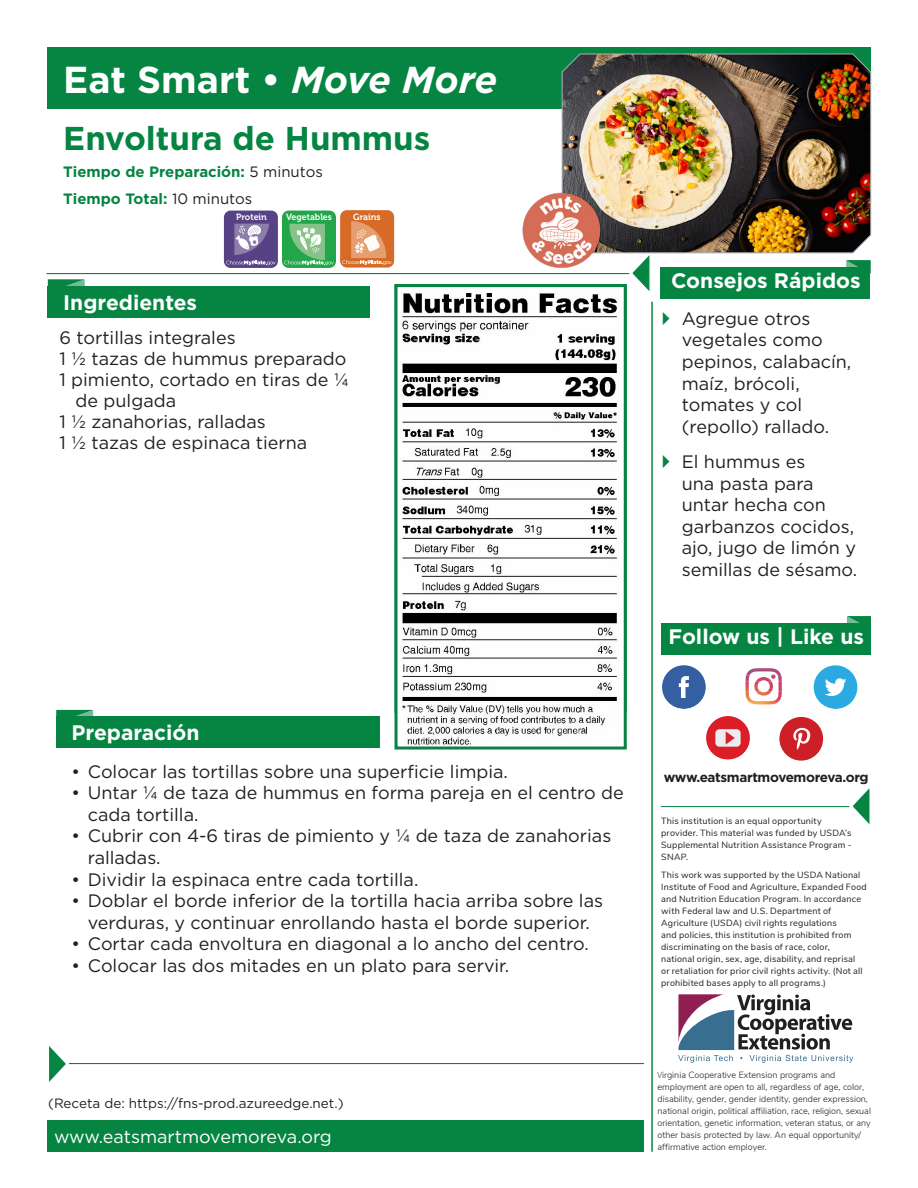
<style>
.page{position:relative;width:918px;height:1188px;background:#fff}
.page>*{position:absolute;margin:0;border:0;box-sizing:border-box;transform-origin:0 0}
.t1{font:700 37.5px "Gotham";color:#fff}
.t2{font:700 33px "Gotham";color:#058442}
.Recipie_titles{font:700 21px "Gotham";color:#fff}
.Quick_Tips_Text{font:18px/21.6px "Gotham";color:#231f20}
.Text{font:18px "Gotham";color:#231f20}
.t3{font:18px "Gotham";color:#fff}
.t4{font:18px "Gotham";letter-spacing:-.02em;color:#fff}
.t5{font:700 15px "Gotham";color:#058442}
.t6{font:13.5px "Gotham";color:#231f20}
.t7{font:700 13.5px "Gotham";letter-spacing:-.025em;color:#231f20}
.t8{font:9px/12px "Nunito Sans";letter-spacing:.025em;color:#231f20}
.t9{font:300 9px/12px "Nunito Sans";color:#231f20}
.t10{font:9px "Museo 700";color:#fff}
.s1{font-style:italic}
.s2{font-weight:400;color:#231f20}
.s3{font-family:"Myriad Pro"}
</style>
<div class="page">
<div style="left:47px;top:47px;width:824px;height:62px;background:#058442"></div>
<svg style="left:48px;top:279px;width:37px;height:7px"></svg>
<div style="left:48px;top:286px;width:322px;height:31px;background:#058442"></div>
<svg style="left:662px;top:665px;width:44px;height:44px"></svg>
<svg style="left:706px;top:716px;width:44px;height:44px"></svg>
<svg style="left:740px;top:663px;width:47px;height:46px"></svg>
<img style="left:746px;top:691px;width:36px;height:13px">
<img style="left:746px;top:668px;width:36px;height:13px">
<img style="left:767px;top:681px;width:15px;height:10px">
<svg style="left:813px;top:663px;width:46px;height:46px"></svg>
<svg style="left:814px;top:665px;width:43px;height:44px"></svg>
<svg style="left:779px;top:717px;width:44px;height:44px"></svg>
<svg style="left:847px;top:616px;width:24px;height:7px"></svg>
<div style="left:661px;top:623px;width:210px;height:31px;background:#058442"></div>
<svg style="left:853px;top:788px;width:17px;height:36px"></svg>
<hr style="left:661px;top:806px;width:188px;height:1px;background:#058442">
<div style="left:47px;top:1121px;width:597px;height:31px;background:#058442"></div>
<hr style="left:652px;top:302px;width:1px;height:850px;background:#058442">
<svg style="left:629px;top:255px;width:22px;height:36px"></svg>
<hr style="left:46px;top:273px;width:583px;height:1px;background:#058442">
<svg style="left:56px;top:710px;width:37px;height:7px"></svg>
<div style="left:56px;top:717px;width:323px;height:31px;background:#058442"></div>
<img style="left:561px;top:53px;width:311px;height:201px">
<svg style="left:846px;top:260px;width:24px;height:7px"></svg>
<div style="left:661px;top:267px;width:209px;height:31px;background:#058442"></div>
<div style="left:282px;top:211px;width:54px;height:57px;background:#21a749;border-radius:7px"></div>
<svg style="left:284px;top:224px;width:50px;height:41px"></svg>
<div style="left:224px;top:211px;width:54px;height:57px;background:#574286;border-radius:7px"></div>
<svg style="left:234px;top:224px;width:35px;height:31px"></svg>
<svg style="left:226px;top:261px;width:50px;height:4px"></svg>
<svg style="left:49px;top:1046px;width:17px;height:36px"></svg>
<hr style="left:69px;top:1063px;width:575px;height:1px;background:#058442">
<img style="left:402px;top:293px;width:215px;height:452px">
<div style="left:395px;top:284px;width:232px;height:466px;border:3px solid #058442"></div>
<div style="left:340px;top:210px;width:54px;height:58px;background:#d56b27;border-radius:7px"></div>
<svg style="left:342px;top:221px;width:50px;height:44px"></svg>
<img style="left:522px;top:191px;width:82px;height:77px">
<svg style="left:678px;top:995px;width:175px;height:68px"></svg>
<h1 class="t1" style="left:63px;top:55px;width:436px">Eat Smart • <span class="s1">Move More</span></h1>
<p class="t2" style="left:63px;top:116px;width:369px">Envoltura de Hummus</p>
<p class="t5" style="left:63px;top:161px;width:261px">Tiempo de Preparación: <span class="s2">5 minutos</span></p>
<p class="t5" style="left:63px;top:188px;width:191px">Tiempo Total: <span class="s2">10 minutos</span></p>
<p class="Recipie_titles" style="left:63px;top:288px;width:135px">Ingredientes</p>
<p class="t10" style="left:236px;top:212px;width:32px">Protein</p>
<p class="t10" style="left:286px;top:212px;width:47px">Vegetables</p>
<p class="t10" style="left:353px;top:212px;width:29px">Grains</p>
<p class="Text" style="left:59px;top:326px;width:178px">6 tortillas integrales</p>
<p class="Text" style="left:59px;top:347px;width:289px">1 1/2 tazas de hummus preparado</p>
<p class="Text" style="left:59px;top:368px;width:291px">1 pimiento, cortado en tiras de 1/4</p>
<p class="Text" style="left:76px;top:389px;width:102px">de pulgada</p>
<p class="Text" style="left:59px;top:410px;width:208px">1 1/2 zanahorias, ralladas</p>
<p class="Text" style="left:59px;top:431px;width:249px">1 1/2 tazas de espinaca tierna</p>
<p class="Recipie_titles" style="left:72px;top:719px;width:130px">Preparación</p>
<p class="Quick_Tips_Text" style="left:72px;top:760px;width:438px">• Colocar las tortillas sobre una superficie limpia.</p>
<p class="Quick_Tips_Text" style="left:88px;top:782px;width:538px;text-indent:-16px">• Untar 1/4 de taza de hummus en forma pareja en el centro de cada tortilla.</p>
<p class="Quick_Tips_Text" style="left:88px;top:825px;width:525px;text-indent:-16px">• Cubrir con 4-6 tiras de pimiento y 1/4 de taza de zanahorias ralladas.</p>
<p class="Quick_Tips_Text" style="left:72px;top:868px;width:348px">• Dividir la espinaca entre cada tortilla.</p>
<p class="Quick_Tips_Text" style="left:72px;top:890px;width:533px;text-align:center">• Doblar el borde inferior de la tortilla hacia arriba sobre las verduras, y continuar enrollando hasta el borde superior.</p>
<p class="Quick_Tips_Text" style="left:72px;top:933px;width:519px">• Cortar cada envoltura en diagonal a lo ancho del centro.</p>
<p class="Quick_Tips_Text" style="left:72px;top:954px;width:439px">• Colocar las dos mitades en un plato para servir.</p>
<p class="t6" style="left:48px;top:1094px;width:297px">(Receta de: https://fns-prod.azureedge.net.)</p>
<p class="t3" style="left:54px;top:1125px;width:279px">www.eatsmartmovemoreva.org</p>
<p class="t4" style="left:182px;top:1125px;width:134px">ovemoreva.org</p>
<p class="Recipie_titles" style="left:671px;top:267px;width:191px">Consejos Rápidos</p>
<p class="Recipie_titles" style="left:710px;top:267px;width:114px">Quick Tips</p>
<p class="Quick_Tips_Text" style="left:682px;top:307px;width:171px">Agregue otros vegetales como pepinos, calabacín, maíz, brócoli, tomates y col (repollo) rallado.</p>
<p class="Quick_Tips_Text" style="left:682px;top:450px;width:177px">El hummus es<br>una pasta para untar hecha con garbanzos cocidos, ajo, jugo de limón y semillas de sésamo.</p>
<p class="Recipie_titles" style="left:669px;top:622px;width:197px">Follow us | Like us</p>
<p class="t7" style="left:664px;top:769px;width:206px">www.eatsmartmovemoreva.org</p>
<p class="t8" style="left:661px;top:814px;width:192px">This institution is an equal opportunity provider. This material was funded by USDA’s Supplemental Nutrition Assistance Program - SNAP.</p>
<p class="t8" style="left:661px;top:869px;width:207px">This work was supported by the USDA National Institute of Food and Agriculture, Expanded Food and Nutrition Education Program. In accordance with Federal law and U.S. Department of Agriculture (USDA) civil rights regulations<br>and policies, this institution is prohibited from discriminating on the basis of race, color,<br>national origin, sex, age, disability, and reprisal<br>or retaliation for prior civil rights activity. (Not all prohibited bases apply to all programs.)</p>
<p class="t9" style="left:658px;top:1068px;width:215px"><span class="s3">V</span>irginia Cooperative Extension programs and employment are open to all, regardless of age, color, disability, gender, gender identity, gender expression, national origin, political affiliation, race, religion, sexual orientation, genetic information, veteran status, or any other basis protected by law. An equal opportunity/ affirmative action employer.</p>
</div>
